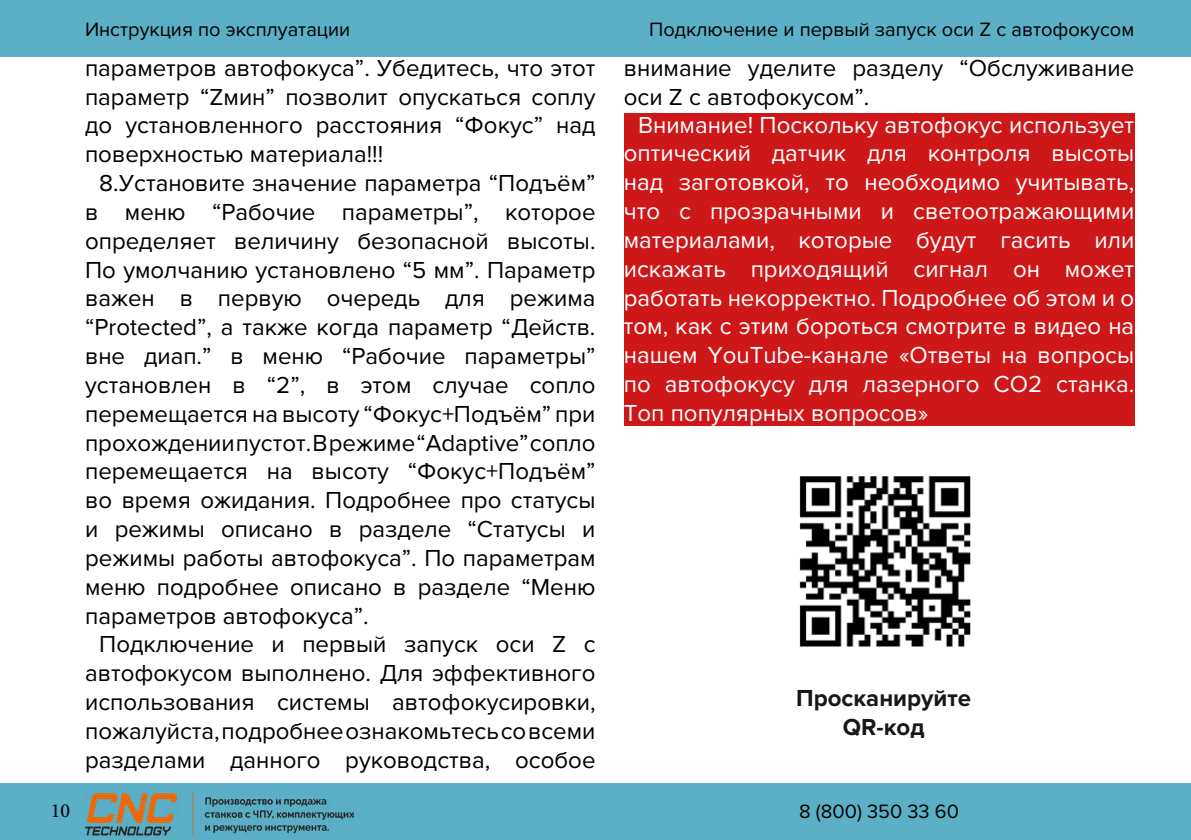
<style>
.page{position:relative;width:1191px;height:840px;background:#fff}
.page>*{position:absolute;margin:0;border:0;box-sizing:border-box;transform-origin:0 0}
.t1{font:24px/28.8px "Proxima Nova";color:#000}
.t2{font:24px/28.8px "Proxima Nova";color:#fff;text-align:justify}
.t3{font:700 24px/28.8px "Proxima Nova";color:#171717;text-align:center}
.t4{font:20px "Proxima Nova";color:#000}
.t5{font:20px "Minion Pro";color:#000}
</style>
<div class="page">
<div style="left:0;top:0;width:1191px;height:57px;background:#5bafc6"></div>
<div style="left:0;top:782px;width:1191px;height:57px;background:#5bafc6"></div>
<img style="left:85px;top:791px;width:269px;height:44px">
<div style="left:624px;top:113px;width:510px;height:312px;background:#cd1719"></div>
<img style="left:799px;top:476px;width:172px;height:171px">
<p class="t4" style="left:85px;top:18px;width:267px">Инструкция по эксплуатации</p>
<p class="t1" style="left:85px;top:54px;width:512px">параметров автофокуса”. Убедитесь, что этот</p>
<p class="t1" style="left:85px;top:82px;width:512px">параметр “Zмин” позволит опускаться соплу</p>
<p class="t1" style="left:85px;top:111px;width:512px">до установленного расстояния “Фокус” над</p>
<p class="t1" style="left:85px;top:140px;width:300px">поверхностью материала!!!</p>
<p class="t1" style="left:99px;top:169px;width:498px">8.Установите значение параметра “Подъём”</p>
<p class="t1" style="left:85px;top:198px;width:512px">в меню “Рабочие параметры”, которое</p>
<p class="t1" style="left:85px;top:226px;width:512px">определяет величину безопасной высоты.</p>
<p class="t1" style="left:85px;top:255px;width:512px">По умолчанию установлено “5 мм”. Параметр</p>
<p class="t1" style="left:85px;top:284px;width:512px">важен в первую очередь для режима</p>
<p class="t1" style="left:85px;top:313px;width:512px">“Protected”, а также когда параметр “Действ.</p>
<p class="t1" style="left:85px;top:342px;width:512px">вне диап.” в меню “Рабочие параметры”</p>
<p class="t1" style="left:85px;top:370px;width:512px">установлен в “2”, в этом случае сопло</p>
<p class="t1" style="left:85px;top:399px;width:512px">перемещается на высоту “Фокус+Подъём” при</p>
<p class="t1" style="left:85px;top:428px;width:512px">прохождении пустот. В режиме “Adaptive” сопло</p>
<p class="t1" style="left:85px;top:457px;width:512px">перемещается на высоту “Фокус+Подъём”</p>
<p class="t1" style="left:85px;top:486px;width:512px">во время ожидания. Подробнее про статусы</p>
<p class="t1" style="left:85px;top:514px;width:512px">и режимы описано в разделе “Статусы и</p>
<p class="t1" style="left:85px;top:543px;width:512px">режимы работы автофокуса”. По параметрам</p>
<p class="t1" style="left:85px;top:572px;width:512px">меню подробнее описано в разделе “Меню</p>
<p class="t1" style="left:85px;top:601px;width:285px">параметров автофокуса”.</p>
<p class="t1" style="left:99px;top:630px;width:498px">Подключение и первый запуск оси Z с</p>
<p class="t1" style="left:85px;top:658px;width:512px">автофокусом выполнено. Для эффективного</p>
<p class="t1" style="left:85px;top:687px;width:512px">использования системы автофокусировки,</p>
<p class="t1" style="left:85px;top:716px;width:512px">пожалуйста, подробнее ознакомьтесь со всеми</p>
<p class="t1" style="left:85px;top:745px;width:512px">разделами данного руководства, особое</p>
<p class="t4" style="left:649px;top:18px;width:486px">Подключение и первый запуск оси Z с автофокусом</p>
<p class="t1" style="left:624px;top:54px;width:512px">внимание уделите разделу “Обслуживание оси Z с автофокусом”.</p>
<p class="t2" style="left:624px;top:110px;width:512px;text-indent:14px">Внимание! Поскольку автофокус использует оптический датчик для контроля высоты над заготовкой, то необходимо учитывать, что с прозрачными и светоотражающими материалами, которые будут гасить или искажать приходящий сигнал он может работать некорректно. Подробнее об этом и о том, как с этим бороться смотрите в видео на нашем YouTube-канале «Ответы на вопросы по автофокусу для лазерного CO2 станка.<br>Топ популярных вопросов»</p>
<p class="t3" style="left:796px;top:683px;width:176px">Просканируйте<br>QR-код</p>
<p class="t5" style="left:51px;top:796px;width:21px">10</p>
<p class="t4" style="left:799px;top:799px;width:161px">8 (800) 350 33 60</p>
</div>
